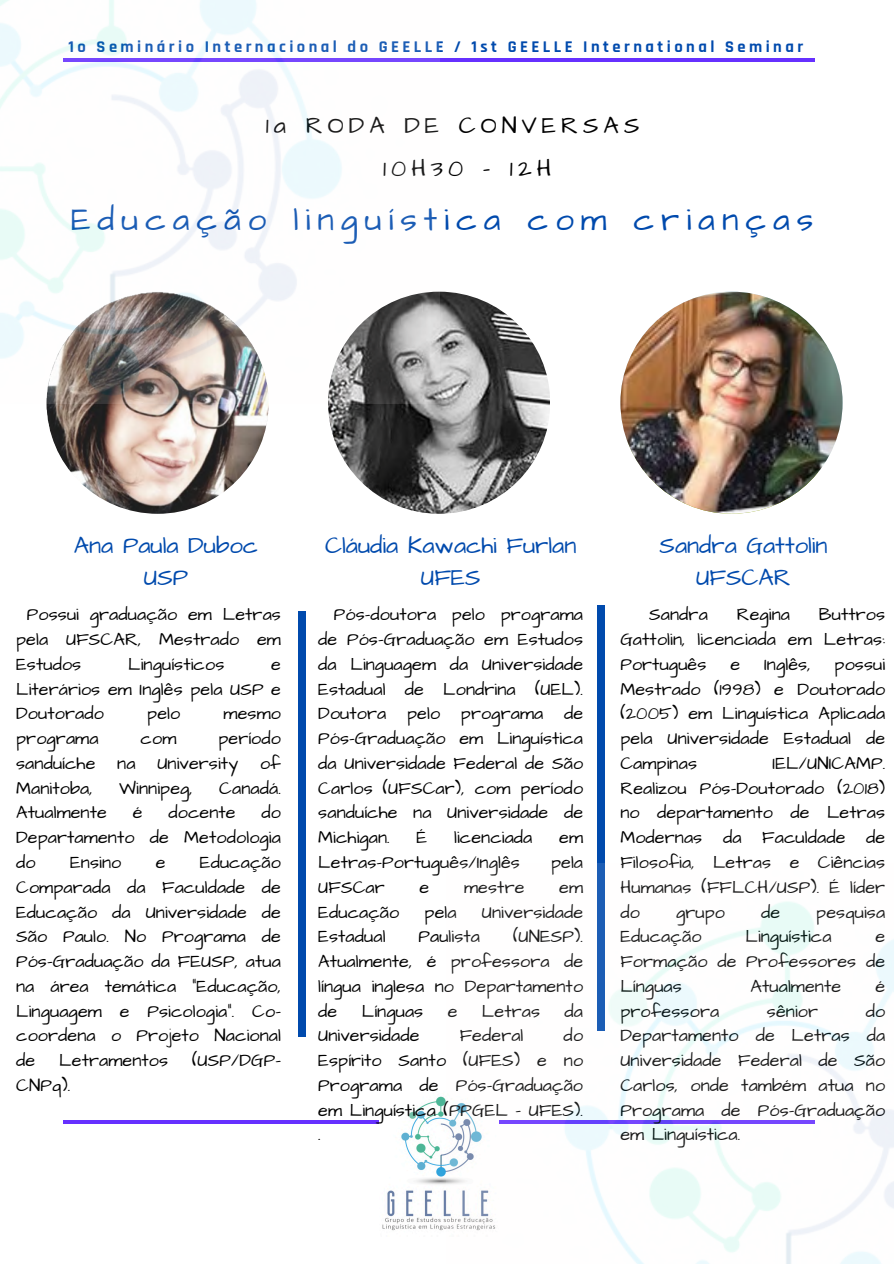
<style>
.page{position:relative;width:894px;height:1264px;background:#fff}
.page>*{position:absolute;margin:0;border:0;box-sizing:border-box;transform-origin:0 0}
.t1{font:33px "Architects Daughter";letter-spacing:.21em;color:#004aad}
.t2{font:24px/31.5px "Architects Daughter";color:#004aad;text-align:center}
.t3{font:24px/42.8px "Architects Daughter";letter-spacing:.21em;color:#000}
.t4{font:18px/24.8px "Architects Daughter";letter-spacing:.005em;color:#000;text-align:justify}
.t5{font:700 16.5px "Rajdhani";letter-spacing:.21em;color:#004aad}
</style>
<div class="page">
<hr style="left:64px;top:58px;width:750px;height:4px;background:#6630ff">
<hr style="left:64px;top:1120px;width:750px;height:3px;background:#6630ff">
<img style="left:46px;top:292px;width:223px;height:222px;border-radius:50%">
<div style="left:298px;top:611px;width:7px;height:425px;background:#004aad"></div>
<img style="left:379px;top:1096px;width:67px;height:135px">
<img style="left:328px;top:292px;width:221px;height:222px;border-radius:50%">
<div style="left:597px;top:605px;width:7px;height:425px;background:#004aad"></div>
<img style="left:0;top:0;width:439px;height:403px">
<img style="left:620px;top:292px;width:222px;height:222px;border-radius:50%">
<img style="left:446px;top:863px;width:447px;height:400px">
<p class="t5" style="left:69px;top:37px;width:735px">1o Seminário Internacional do GEELLE / 1st GEELLE International Seminar</p>
<h2 class="t3" style="left:383px;top:105px;width:258px;text-indent:-117px">1a RODA DE CONVERSAS<br>10H30 - 12H</h2>
<h2 class="t1" style="left:71px;top:198px;width:743px">Educação linguística com crianças</h2>
<p class="t2" style="left:74px;top:530px;width:186px">Ana Paula Duboc<br>USP</p>
<p class="t2" style="left:659px;top:530px;width:169px">Sandra Gattolin<br>UFSCAR</p>
<p class="t2" style="left:325px;top:530px;width:253px">Cláudia Kawachi Furlan<br>UFES</p>
<h2 class="t4" style="left:16px;top:602px;width:266px;text-indent:11px">Possui graduação em Letras pela UFSCAR, Mestrado em Estudos</h2>
<h2 class="t4" style="left:128px;top:652px;width:98px">Linguísticos</h2>
<h2 class="t4" style="left:16px;top:652px;width:266px;text-indent:255px">e Literários em Inglês pela USP e Doutorado</h2>
<h2 class="t4" style="left:147px;top:701px;width:35px">pelo</h2>
<h2 class="t4" style="left:223px;top:701px;width:59px">mesmo</h2>
<h2 class="t4" style="left:16px;top:726px;width:266px;text-indent:202px">período sanduíche na University of Manitoba,</h2>
<h2 class="t4" style="left:16px;top:726px;width:84px">programa</h2>
<h2 class="t4" style="left:140px;top:726px;width:37px">com</h2>
<h2 class="t4" style="left:119px;top:776px;width:75px">Winnipeg,</h2>
<h2 class="t4" style="left:219px;top:776px;width:63px">Canadá.</h2>
<h2 class="t4" style="left:16px;top:800px;width:266px;text-indent:245px">do Departamento de Metodologia do</h2>
<h2 class="t4" style="left:16px;top:800px;width:92px">Atualmente</h2>
<h2 class="t4" style="left:133px;top:800px;width:11px">é</h2>
<h2 class="t4" style="left:168px;top:800px;width:69px">docente</h2>
<h2 class="t4" style="left:16px;top:850px;width:266px;text-indent:184px">Educação Comparada da Faculdade de Educação da Universidade de São Paulo. No Programa de Pós-Graduação da FEUSP, atua na área temática "Educação, Linguagem e Psicologia". Co&shy;coordena o Projeto Nacional de</h2>
<h2 class="t4" style="left:70px;top:850px;width:53px">Ensino</h2>
<h2 class="t4" style="left:156px;top:850px;width:11px">e</h2>
<h2 class="t4" style="left:59px;top:1048px;width:110px">Letramentos</h2>
<h2 class="t4" style="left:192px;top:1048px;width:90px">(USP/DGP-</h2>
<h2 class="t4" style="left:16px;top:1073px;width:56px">CNPq).</h2>
<p class="t4" style="left:318px;top:602px;width:266px;text-indent:16px">Pós-doutora pelo programa de Pós-Graduação em Estudos da Linguagem da Universidade Estadual de Londrina (UEL).<br>Doutora pelo programa de Pós-Graduação em Linguística da Universidade Federal de São Carlos (UFSCar), com período sanduíche na Universidade de Michigan.</p>
<p class="t4" style="left:416px;top:825px;width:12px">É</p>
<p class="t4" style="left:454px;top:825px;width:80px">licenciada</p>
<p class="t4" style="left:559px;top:825px;width:25px">em</p>
<p class="t4" style="left:318px;top:850px;width:203px">Letras-Português/Inglês</p>
<p class="t4" style="left:551px;top:850px;width:34px">pela</p>
<p class="t4" style="left:318px;top:875px;width:68px">UFSCar</p>
<p class="t4" style="left:419px;top:875px;width:11px">e</p>
<p class="t4" style="left:464px;top:875px;width:62px">mestre</p>
<p class="t4" style="left:559px;top:875px;width:25px">em</p>
<p class="t4" style="left:318px;top:899px;width:82px">Educação</p>
<p class="t4" style="left:424px;top:899px;width:34px">pela</p>
<p class="t4" style="left:481px;top:899px;width:103px">Universidade</p>
<p class="t4" style="left:318px;top:924px;width:69px">Estadual</p>
<p class="t4" style="left:418px;top:924px;width:63px">Paulista</p>
<p class="t4" style="left:318px;top:924px;width:266px;text-indent:195px">(UNESP).<br>Atualmente, é professora de língua inglesa no Departamento de</p>
<p class="t4" style="left:362px;top:998px;width:63px">Línguas</p>
<p class="t4" style="left:447px;top:998px;width:11px">e</p>
<p class="t4" style="left:482px;top:998px;width:60px">Letras</p>
<p class="t4" style="left:564px;top:998px;width:20px">da</p>
<p class="t4" style="left:318px;top:1023px;width:103px">Universidade</p>
<p class="t4" style="left:459px;top:1023px;width:65px">Federal</p>
<p class="t4" style="left:318px;top:1023px;width:266px;text-indent:245px">do Espírito Santo (UFES) e no Programa de Pós-Graduação em Linguística (PPGEL - UFES). .</p>
<p class="t4" style="left:649px;top:602px;width:60px">Sandra</p>
<p class="t4" style="left:736px;top:602px;width:55px">Regina</p>
<p class="t4" style="left:620px;top:602px;width:266px;text-indent:198px">Buttros Gattolin, licenciada em Letras:<br>Português</p>
<p class="t4" style="left:730px;top:652px;width:11px">e</p>
<p class="t4" style="left:763px;top:652px;width:48px">Inglês,</p>
<p class="t4" style="left:620px;top:652px;width:266px;text-indent:214px">possui Mestrado (1998) e Doutorado (2005) em Linguística Aplicada pela Universidade Estadual de Campinas</p>
<p class="t4" style="left:620px;top:751px;width:266px;text-indent:152px">IEL/UNICAMP.<br>Realizou Pós-Doutorado (2018) no departamento de Letras Modernas da Faculdade de Filosofia, Letras e Ciências Humanas (FFLCH/USP). É líder do</p>
<p class="t4" style="left:675px;top:899px;width:50px">grupo</p>
<p class="t4" style="left:760px;top:899px;width:21px">de</p>
<p class="t4" style="left:816px;top:899px;width:70px">pesquisa</p>
<p class="t4" style="left:620px;top:924px;width:82px">Educação</p>
<p class="t4" style="left:745px;top:924px;width:87px">Linguística</p>
<p class="t4" style="left:620px;top:924px;width:266px;text-indent:255px">e Formação de Professores de Línguas</p>
<p class="t4" style="left:750px;top:974px;width:92px">Atualmente</p>
<p class="t4" style="left:875px;top:974px;width:11px">é</p>
<p class="t4" style="left:620px;top:998px;width:100px">professora</p>
<p class="t4" style="left:766px;top:998px;width:53px">sênior</p>
<p class="t4" style="left:620px;top:998px;width:266px;text-indent:245px">do Departamento de Letras da Universidade Federal de São Carlos, onde também atua no Programa de Pós-Graduação em Linguística.</p>
</div>
